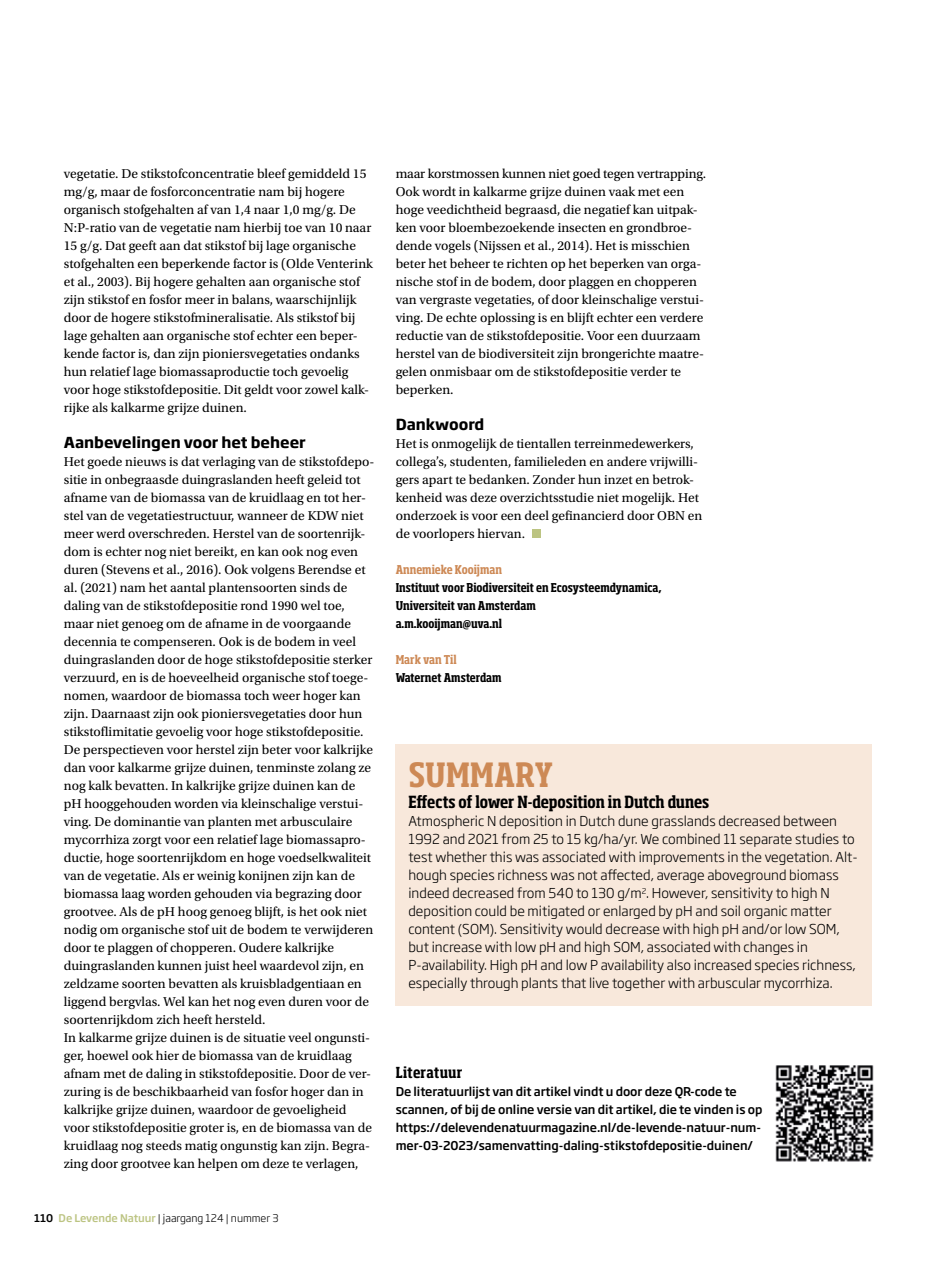
<style>
.page{position:relative;width:936px;height:1263px;background:#fff}
.page>*{position:absolute;margin:0;border:0;box-sizing:border-box;transform-origin:0 0}
.t1{font:700 condensed 33px "Soho Std";letter-spacing:.01em;color:#cd8955}
.t2{font:700 condensed 16.5px "Soho Std";color:#000}
.t3{font:700 15px "Soho Gothic Std";color:#000}
.t4{font:700 condensed 15px "Soho Std";letter-spacing:.01em;color:#000}
.t5{font:13.5px/18px "Utopia Std";color:#000}
.t6{font:300 13.5px/18px "Soho Gothic Std";color:#000}
.t7{font:500 12px/18px "Soho Gothic Std";letter-spacing:-.005em;color:#000}
.t8{font:700 condensed 12px/18px "Soho Std";letter-spacing:-.005em;color:#000}
.t9{font:700 condensed 12px "Soho Std";color:#cd8955}
.t10{font:300 10.5px "Soho Gothic Std";color:#000}
.s1{font-weight:500}
.s2{font-weight:500;color:#bcc482}
</style>
<div class="page">
<img style="left:775px;top:1065px;width:99px;height:97px">
<div style="left:532px;top:530px;width:8px;height:8px;background:#bcc482"></div>
<div style="left:395px;top:744px;width:477px;height:262px;background:#f8e8db"></div>
<p class="t5" style="left:64px;top:165px;width:310px">vegetatie. De stikstofconcentratie bleef gemiddeld 15 mg/g, maar de fosforconcentratie nam bij hogere organisch stofgehalten af van 1,4 naar 1,0 mg/g. De N:P-ratio van de vegetatie nam hierbij toe van 10 naar 15 g/g. Dat geeft aan dat stikstof bij lage organische stofgehalten een beperkende factor is (Olde Venterink et al., 2003). Bij hogere gehalten aan organische stof zijn stikstof en fosfor meer in balans, waarschijnlijk door de hogere stikstofmineralisatie. Als stikstof bij lage gehalten aan organische stof echter een beper&shy;kende factor is, dan zijn pioniersvegetaties ondanks hun relatief lage biomassaproductie toch gevoelig voor hoge stikstofdepositie. Dit geldt voor zowel kalk&shy;rijke als kalkarme grijze duinen.</p>
<p class="t3" style="left:64px;top:433px;width:243px">Aanbevelingen voor het beheer</p>
<p class="t5" style="left:64px;top:453px;width:312px">Het goede nieuws is dat verlaging van de stikstofdepo&shy;sitie in onbegraasde duingraslanden heeft geleid tot afname van de biomassa van de kruidlaag en tot her&shy;stel van de vegetatiestructuur, wanneer de KDW niet meer werd overschreden. Herstel van de soortenrijk&shy;dom is echter nog niet bereikt, en kan ook nog even duren (Stevens et al., 2016). Ook volgens Berendse et al. (2021) nam het aantal plantensoorten sinds de daling van de stikstofdepositie rond 1990 wel toe, maar niet genoeg om de afname in de voorgaande decennia te compenseren. Ook is de bodem in veel duingraslanden door de hoge stikstofdepositie sterker verzuurd, en is de hoeveelheid organische stof toege&shy;nomen, waardoor de biomassa toch weer hoger kan zijn. Daarnaast zijn ook pioniersvegetaties door hun stikstoflimitatie gevoelig voor hoge stikstofdepositie.<br>De perspectieven voor herstel zijn beter voor kalkrijke dan voor kalkarme grijze duinen, tenminste zolang ze nog kalk bevatten. In kalkrijke grijze duinen kan de pH hooggehouden worden via kleinschalige verstui&shy;ving. De dominantie van planten met arbusculaire mycorrhiza zorgt voor een relatief lage biomassapro&shy;ductie, hoge soortenrijkdom en hoge voedselkwaliteit van de vegetatie. Als er weinig konijnen zijn kan de biomassa laag worden gehouden via begrazing door grootvee. Als de pH hoog genoeg blijft, is het ook niet nodig om organische stof uit de bodem te verwijderen door te plaggen of chopperen. Oudere kalkrijke duingraslanden kunnen juist heel waardevol zijn, en zeldzame soorten bevatten als kruisbladgentiaan en liggend bergvlas. Wel kan het nog even duren voor de soortenrijkdom zich heeft hersteld.<br>In kalkarme grijze duinen is de situatie veel ongunsti&shy;ger, hoewel ook hier de biomassa van de kruidlaag afnam met de daling in stikstofdepositie. Door de ver&shy;zuring is de beschikbaarheid van fosfor hoger dan in kalkrijke grijze duinen, waardoor de gevoeligheid voor stikstofdepositie groter is, en de biomassa van de kruidlaag nog steeds matig ongunstig kan zijn. Begra&shy;zing door grootvee kan helpen om deze te verlagen,</p>
<p class="t10" style="left:34px;top:1212px;width:246px"><span class="s1">110</span> <span class="s2">De Levende Natuur</span> | jaargang 124 | nummer 3</p>
<p class="t5" style="left:395px;top:165px;width:312px">maar korstmossen kunnen niet goed tegen vertrapping.<br>Ook wordt in kalkarme grijze duinen vaak met een hoge veedichtheid begraasd, die negatief kan uitpak&shy;ken voor bloembezoekende insecten en grondbroe&shy;dende vogels (Nijssen et al., 2014). Het is misschien beter het beheer te richten op het beperken van orga&shy;nische stof in de bodem, door plaggen en chopperen van vergraste vegetaties, of door kleinschalige verstui&shy;ving. De echte oplossing is en blijft echter een verdere reductie van de stikstofdepositie. Voor een duurzaam herstel van de biodiversiteit zijn brongerichte maatre&shy;gelen onmisbaar om de stikstofdepositie verder te beperken.</p>
<p class="t3" style="left:395px;top:415px;width:90px">Dankwoord</p>
<p class="t5" style="left:395px;top:435px;width:308px">Het is onmogelijk de tientallen terreinmedewerkers, collega’s, studenten, familieleden en andere vrijwilli&shy;gers apart te bedanken. Zonder hun inzet en betrok&shy;kenheid was deze overzichtsstudie niet mogelijk. Het onderzoek is voor een deel gefinancierd door OBN en de voorlopers hiervan.</p>
<p class="t9" style="left:395px;top:562px;width:108px">Annemieke Kooijman</p>
<p class="t8" style="left:395px;top:578px;width:267px">Instituut voor Biodiversiteit en Ecosysteemdynamica,<br>Universiteit van Amsterdam<br>a.m.kooijman@uva.nl</p>
<p class="t9" style="left:395px;top:652px;width:63px">Mark van Til</p>
<p class="t8" style="left:395px;top:668px;width:108px">Waternet Amsterdam</p>
<h1 class="t1" style="left:408px;top:754px;width:146px">SUMMARY</h1>
<p class="t2" style="left:408px;top:791px;width:302px">Effects of lower N-deposition in Dutch dunes</p>
<p class="t6" style="left:408px;top:812px;width:451px">Atmospheric N deposition in Dutch dune grasslands decreased between 1992 and 2021 from 25 to 15 kg/ha/yr. We combined 11 separate studies to test whether this was associated with improvements in the vegetation. Alt&shy;hough species richness was not affected, average aboveground biomass indeed decreased from 540 to 130 g/m<sup>2</sup>. However, sensitivity to high N deposition could be mitigated or enlarged by pH and soil organic matter content (SOM). Sensitivity would decrease with high pH and/or low SOM, but increase with low pH and high SOM, associated with changes in P-availability. High pH and low P availability also increased species richness, especially through plants that live together with arbuscular mycorrhiza.</p>
<p class="t4" style="left:395px;top:1063px;width:68px">Literatuur</p>
<p class="t7" style="left:395px;top:1083px;width:368px">De literatuurlijst van dit artikel vindt u door deze QR-code te scannen, of bij de online versie van dit artikel, die te vinden is op https://delevendenatuurmagazine.nl/de-levende-natuur-num&shy;mer-03-2023/samenvatting-daling-stikstofdepositie-duinen/</p>
</div>
